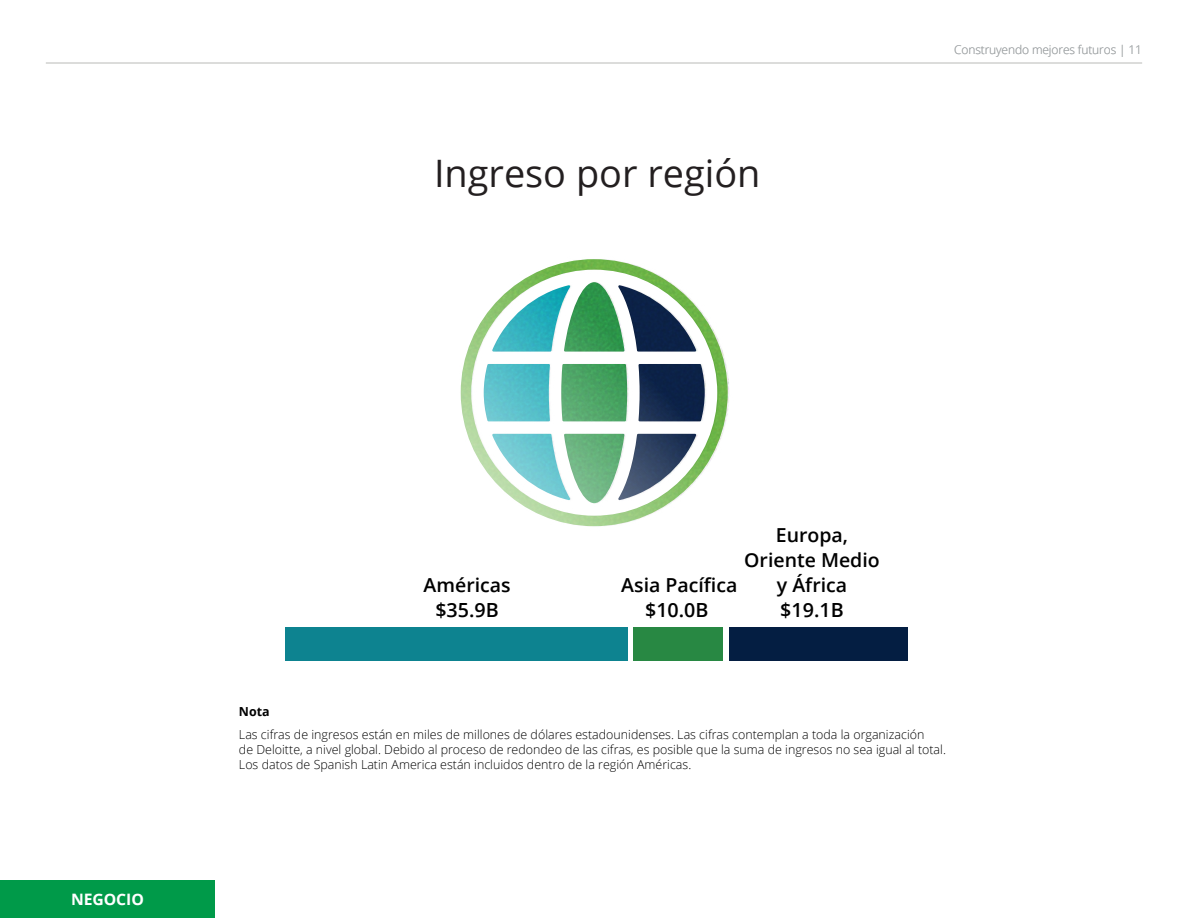
<style>
.page{position:relative;width:1188px;height:918px;background:#fff}
.page>*{position:absolute;margin:0;border:0;box-sizing:border-box;transform-origin:0 0}
.t1{font:37.8px "Open Sans";color:#231f20}
.t2{font:600 19.5px "Open Sans";color:#000}
.t3{font:600 19.35px/24.8px "Open Sans";color:#000;text-align:center}
.t4{font:700 15.75px "Open Sans";letter-spacing:-.005em;color:#fff}
.t5{font:300 12.45px/15px "Open Sans";color:#000}
.t6{font:700 12.45px "Open Sans";color:#000}
.t7{font:300 12px "Open Sans";letter-spacing:-.01em;color:#a3a7a9}
</style>
<div class="page">
<div style="left:0;top:881px;width:215px;height:37px;background:#009a49"></div>
<hr style="left:46px;top:63px;width:1096px;height:1px;background:#d7d8d6">
<div style="left:285px;top:627px;width:342px;height:34px;background:#0d8390"></div>
<div style="left:729px;top:627px;width:178px;height:34px;background:#041e42"></div>
<div style="left:633px;top:627px;width:90px;height:34px;background:#288843"></div>
<svg style="left:460px;top:259px;width:269px;height:268px"></svg>
<h1 class="t1" style="left:434px;top:147px;width:328px">Ingreso por región</h1>
<p class="t7" style="left:954px;top:41px;width:189px">Construyendo mejores futuros | 11</p>
<p class="t4" style="left:71px;top:888px;width:74px">NEGOCIO</p>
<p class="t6" style="left:239px;top:703px;width:32px">Nota</p>
<h3 class="t3" style="left:424px;top:572px;width:89px">Américas</h3>
<h2 class="t2" style="left:435px;top:596px;width:65px">$35.9B</h2>
<h3 class="t3" style="left:621px;top:572px;width:118px">Asia Pacífica</h3>
<h2 class="t2" style="left:645px;top:596px;width:65px">$10.0B</h2>
<h3 class="t3" style="left:744px;top:522px;width:137px">Europa,<br>Oriente Medio y África</h3>
<h2 class="t2" style="left:780px;top:596px;width:65px">$19.1B</h2>
<p class="t5" style="left:239px;top:726px;width:709px">Las cifras de ingresos están en miles de millones de dólares estadounidenses. Las cifras contemplan a toda la organización<br>de Deloitte, a nivel global. Debido al proceso de redondeo de las cifras, es posible que la suma de ingresos no sea igual al total.<br>Los datos de Spanish Latin America están incluidos dentro de la región Américas.</p>
</div>
